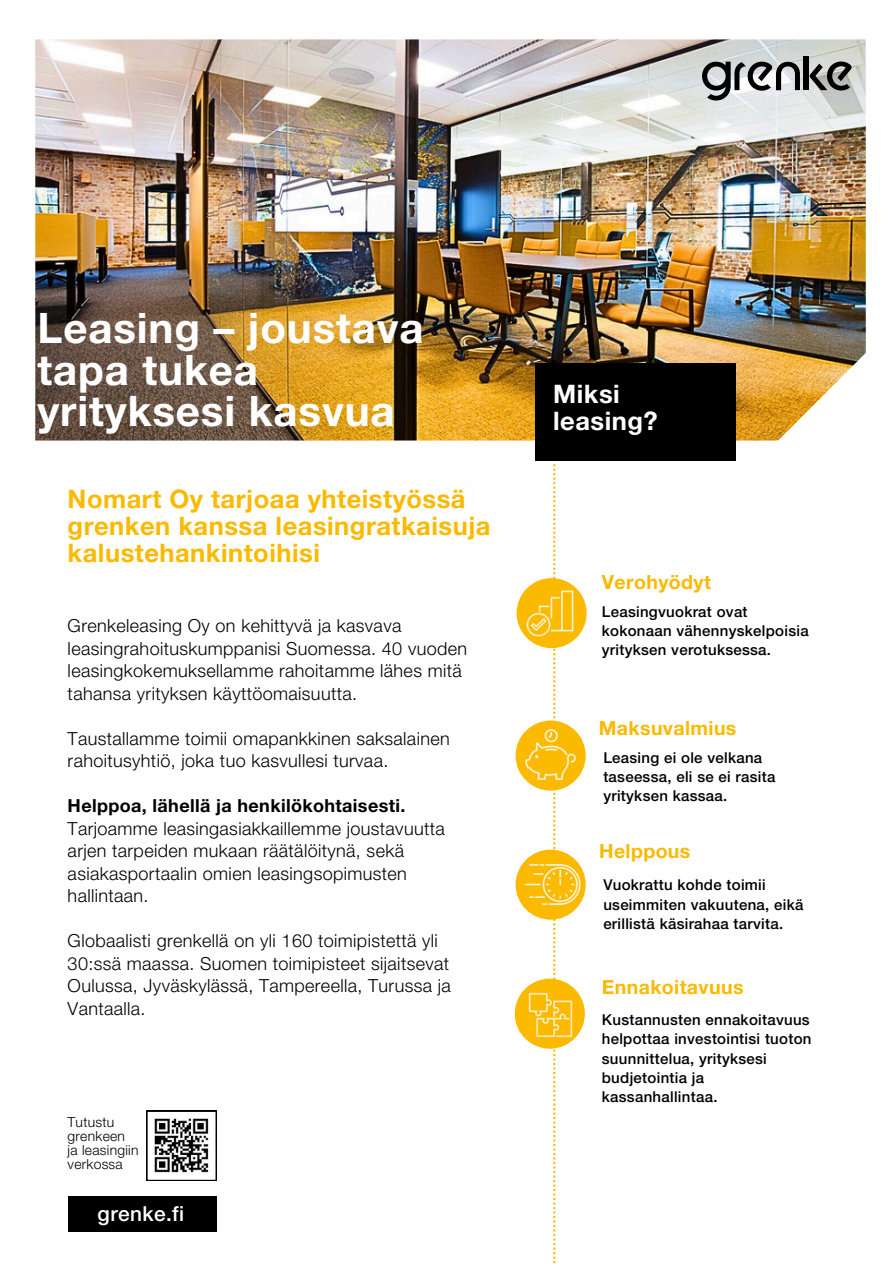
<style>
.page{position:relative;width:894px;height:1264px;background:#fff}
.page>*{position:absolute;margin:0;border:0;box-sizing:border-box;transform-origin:0 0}
.t1{font:700 42px/41.7px "Helvetica Neue LT Pro";letter-spacing:.02em;color:#fff}
.t2{font:700 25.5px/27px "Helvetica Neue LT Pro";letter-spacing:.02em;color:#fbb900}
.t3{font:700 25.5px/27px "Helvetica Neue LT Pro";letter-spacing:.02em;color:#fff}
.t4{font:500 20.85px "Helvetica Neue LT Pro";letter-spacing:.02em;color:#fff}
.t5{font:700 19.5px "Helvetica Neue LT Pro";letter-spacing:.02em;color:#fbb900}
.t6{font:300 18px/22.5px "Helvetica Neue LT Pro";letter-spacing:.02em;color:#000}
.t7{font:500 15px/19.2px "Helvetica Neue LT Pro";letter-spacing:.02em;color:#000}
.t8{font:300 13.8px/13.8px "Helvetica Neue LT Pro";letter-spacing:.02em;color:#000}
.s1{font-weight:700}
</style>
<div class="page">
<svg style="left:146px;top:1110px;width:70px;height:70px"></svg>
<div style="left:68px;top:1196px;width:148px;height:35px;background:#000"></div>
<svg style="left:518px;top:464px;width:69px;height:799px"></svg>
<div style="left:516px;top:578px;width:70px;height:70px;background:#fbb900;border-radius:50%"></div>
<svg style="left:515px;top:720px;width:70px;height:70px"></svg>
<svg style="left:515px;top:849px;width:70px;height:70px"></svg>
<div style="left:514px;top:978px;width:70px;height:70px;background:#fbb900;border-radius:50%"></div>
<img style="left:35px;top:39px;width:830px;height:401px">
<div style="left:535px;top:363px;width:200px;height:98px;background:#000"></div>
<img style="left:521px;top:853px;width:62px;height:62px">
<img style="left:520px;top:585px;width:59px;height:57px">
<img style="left:518px;top:722px;width:64px;height:65px">
<img style="left:523px;top:987px;width:54px;height:55px">
<svg style="left:600px;top:340px;width:266px;height:121px"></svg>
<div style="left:803px;top:57px;width:5px;height:33px;background:#000"></div>
<svg style="left:809px;top:61px;width:42px;height:29px"></svg>
<svg style="left:701px;top:62px;width:98px;height:38px;background:#939597"></svg>
<h2 class="t1" style="left:38px;top:313px;width:387px">Leasing – joustava tapa tukea yrityksesi kasvua</h2>
<p class="t2" style="left:68px;top:489px;width:424px">Nomart Oy tarjoaa yhteistyössä grenken kanssa leasingratkaisuja kalustehankintoihisi</p>
<h4 class="t6" style="left:68px;top:617px;width:401px">Grenkeleasing Oy on kehittyvä ja kasvava leasingrahoituskumppanisi Suomessa. 40 vuoden leasingkokemuksellamme rahoitamme lähes mitä tahansa yrityksen käyttöomaisuutta.</h4>
<h4 class="t6" style="left:68px;top:729px;width:383px">Taustallamme toimii omapankkinen saksalainen rahoitusyhtiö, joka tuo kasvullesi turvaa.</h4>
<h4 class="t6" style="left:68px;top:797px;width:378px"><span class="s1">Helppoa, lähellä ja henkilökohtaisesti.<br></span>Tarjoamme leasingasiakkaillemme joustavuutta arjen tarpeiden mukaan räätälöitynä, sekä asiakasportaalin omien leasingsopimusten hallintaan.</h4>
<h4 class="t6" style="left:68px;top:932px;width:384px">Globaalisti grenkellä on yli 160 toimipistettä yli 30:ssä maassa. Suomen toimipisteet sijaitsevat Oulussa, Jyväskylässä, Tampereella, Turussa ja Vantaalla.</h4>
<p class="t8" style="left:68px;top:1117px;width:48px">Tutustu</p>
<p class="t8" style="left:68px;top:1131px;width:59px">grenkeen</p>
<h1 class="t8" style="left:68px;top:1145px;width:72px">ja leasingiin verkossa</h1>
<h3 class="t4" style="left:98px;top:1206px;width:88px">grenke.fi</h3>
<p class="t3" style="left:553px;top:384px;width:106px">Miksi leasing?</p>
<p class="t5" style="left:601px;top:575px;width:110px">Verohyödyt</p>
<h2 class="t7" style="left:601px;top:604px;width:208px">Leasingvuokrat ovat kokonaan vähennyskelpoisia yrityksen verotuksessa.</h2>
<h3 class="t5" style="left:598px;top:721px;width:139px">Maksuvalmius</h3>
<h3 class="t7" style="left:603px;top:750px;width:174px">Leasing ei ole velkana taseessa, eli se ei rasita yrityksen kassaa.</h3>
<p class="t5" style="left:599px;top:843px;width:93px">Helppous</p>
<p class="t7" style="left:603px;top:877px;width:201px">Vuokrattu kohde toimii useimmiten vakuutena, eikä erillistä käsirahaa tarvita.</p>
<h5 class="t5" style="left:601px;top:980px;width:143px">Ennakoitavuus</h5>
<h5 class="t7" style="left:601px;top:1012px;width:211px">Kustannusten ennakoitavuus helpottaa investointisi tuoton suunnittelua, yrityksesi budjetointia ja kassanhallintaa.</h5>
</div>
